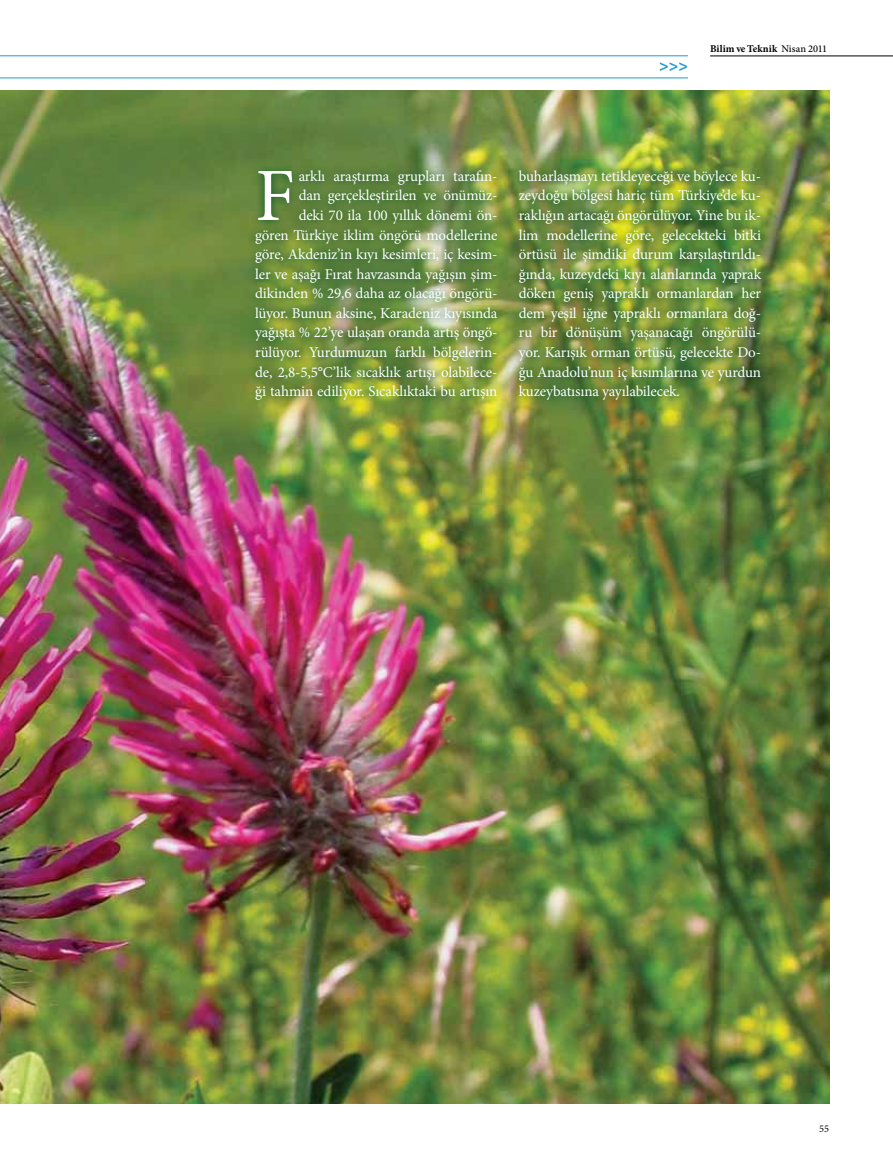
<style>
.page{position:relative;width:893px;height:1170px;background:#fff}
.page>*{position:absolute;margin:0;border:0;box-sizing:border-box;transform-origin:0 0}
.t1{font:75.15px "Minion Pro";color:#fff}
.t2{font:700 16.2px "Myriad Pro";color:#1c9ad6}
.t3{font:15px/19.5px "Minion Pro";letter-spacing:-.01em;color:#fff;text-align:right}
.t4{font:700 10.35px "Minion Pro";letter-spacing:.005em;color:#000}
.t5{font:10.35px "Minion Pro";color:#000}
.s1{font-weight:500}
</style>
<div class="page">
<img style="left:0;top:91px;width:829px;height:1012px">
<img style="left:248px;top:162px;width:522px;height:247px">
<hr style="left:710px;top:56px;width:183px;height:1px;background:#000">
<hr style="left:0;top:78px;width:688px;height:1px;background:#1c9ad6">
<hr style="left:0;top:56px;width:688px;height:1px;background:#1c9ad6">
<p class="t2" style="left:659px;top:55px;width:30px">&gt;&gt;&gt;</p>
<p class="t4" style="left:710px;top:41px;width:119px">Bilim ve Teknik <span class="s1">Nisan 2011</span></p>
<p class="t3" style="left:255px;top:166px;width:244px">arklı araştırma grupları tarafın-<br>dan gerçekleştirilen ve önümüz-<br>deki 70 ila 100 yıllık dönemi ön-<br>gören Türkiye iklim öngörü modellerine göre, Akdeniz’in kıyı kesimleri, iç kesim&shy;ler ve aşağı Fırat havzasında yağışın şim&shy;dikinden % 29,6 daha az olacağı öngörü&shy;lüyor. Bunun aksine, Karadeniz kıyısında yağışta % 22’ye ulaşan oranda artış öngö&shy;rülüyor. Yurdumuzun farklı bölgelerin&shy;de, 2,8-5,5°C’lik sıcaklık artışı olabilece&shy;ği tahmin ediliyor. Sıcaklıktaki bu artışın</p>
<p class="t3" style="left:519px;top:166px;width:244px;text-align:justify">buharlaşmayı tetikleyeceği ve böylece ku&shy;zeydoğu bölgesi hariç tüm Türkiye’de ku&shy;raklığın artacağı öngörülüyor. Yine bu ik&shy;lim modellerine göre, gelecekteki bitki örtüsü ile şimdiki durum karşılaştırıldı&shy;ğında, kuzeydeki kıyı alanlarında yaprak döken geniş yapraklı ormanlardan her dem yeşil iğne yapraklı ormanlara doğ&shy;ru bir dönüşüm yaşanacağı öngörülü&shy;yor. Karışık orman örtüsü, gelecekte Do&shy;ğu Anadolu’nun iç kısımlarına ve yurdun kuzeybatısına yayılabilecek.</p>
<h1 class="t1" style="left:255px;top:146px;width:41px">F</h1>
<p class="t5" style="left:819px;top:1121px;width:11px">55</p>
</div>
